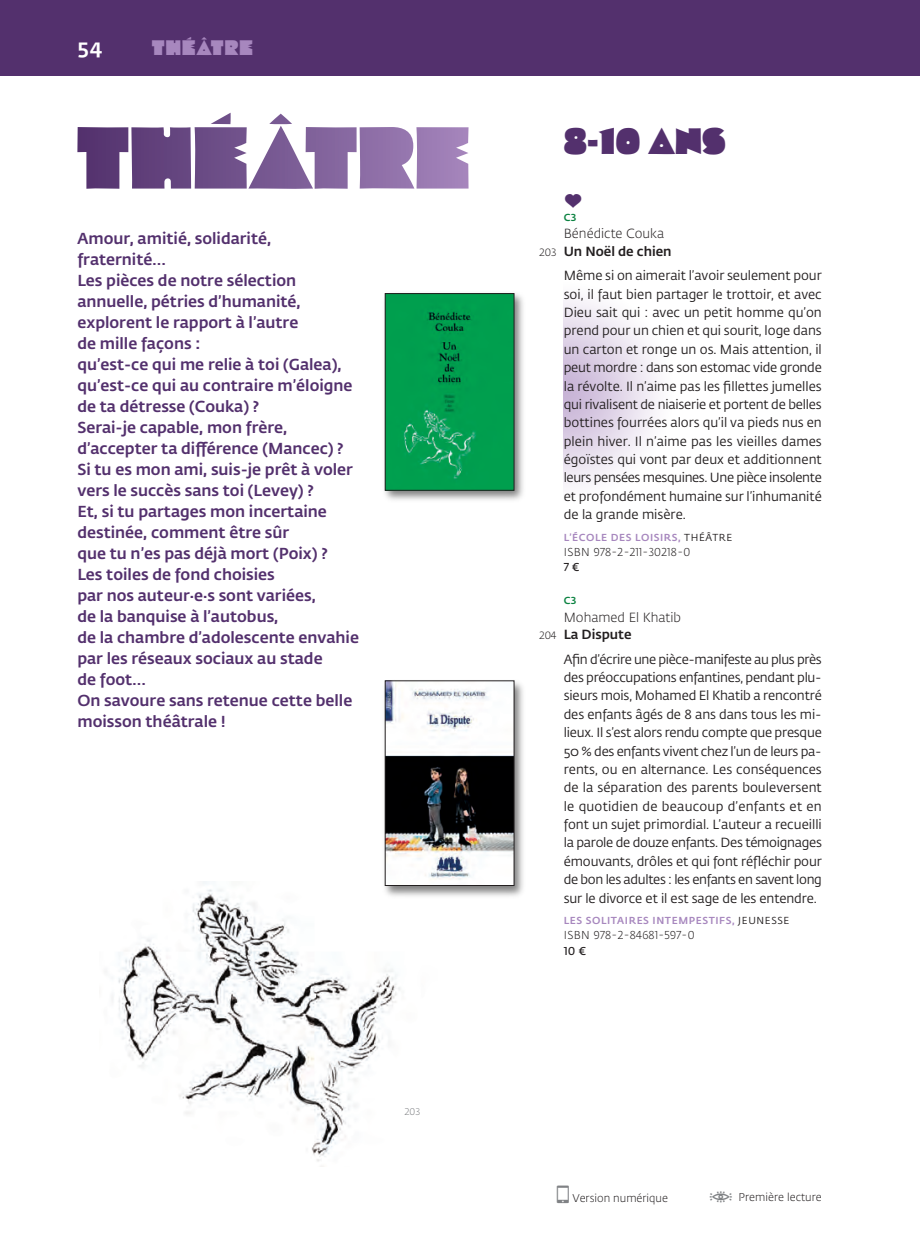
<style>
.page{position:relative;width:920px;height:1242px;background:#fff}
.page>*{position:absolute;margin:0;border:0;box-sizing:border-box;transform-origin:0 0}
.t1{font:36.75px "Cooter Deuce";color:#53306d}
.t2{font:21px "Cooter Deuce";letter-spacing:.05em;color:#a787be}
.t3{font:500 21px "Fedra Sans Pro";color:#fff}
.t4{font:500 15.75px/21px "Fedra Sans Pro";color:#53306d}
.t5{font:14px "RLPE";color:#53306d}
.t6{font:13.12px/18.4px "Fedra Sans Pro";letter-spacing:-.005em;color:#231f20;text-align:justify}
.t7{font:300 13.12px "Fedra Sans Pro";color:#231f20}
.t8{font:500 13.12px "Fedra Sans Pro";color:#231f20}
.t9{font:300 11.38px "Fedra Sans Pro";letter-spacing:.03em;color:#231f20}
.t10{font:600 11.38px "Fedra Sans Pro";color:#231f20}
.t11{font:300 11.2px "Fedra Sans Pro";color:#231f20}
.t12{font:500 10.15px "Fedra Sans Pro";letter-spacing:.06em;color:#a787be}
.t13{font:500 10.15px "Fedra Sans Pro";color:#0b8241}
.t14{font:300 9.62px "Fedra Sans Pro";color:#808285}
.s1{font-weight:300;font-size:10.5px}
.s2{font-weight:400;color:#231f20}
</style>
<div class="page">
<img style="left:112px;top:881px;width:288px;height:281px">
<div style="left:0;top:0;width:920px;height:75px;background:#53306d"></div>
<img style="left:384px;top:293px;width:139px;height:207px">
<img style="left:387px;top:295px;width:125px;height:193px">
<div style="left:385px;top:293px;width:129px;height:197px;border:1px solid #231f20"></div>
<img style="left:378px;top:680px;width:145px;height:223px">
<img style="left:387px;top:683px;width:125px;height:200px">
<div style="left:385px;top:681px;width:129px;height:204px;border:1px solid #231f20"></div>
<svg style="left:77px;top:113px;width:391px;height:76px"></svg>
<p class="t3" style="left:77px;top:39px;width:27px">54</p>
<p class="t2" style="left:152px;top:35px;width:102px">THÉÂTRE</p>
<p class="t4" style="left:77px;top:229px;width:283px">Amour, amitié, solidarité, fraternité…<br>Les pièces de notre sélection annuelle, pétries d’humanité, explorent le rapport à l’autre<br>de mille façons :<br>qu’est-ce qui me relie à toi (Galea), qu’est-ce qui au contraire m’éloigne de ta détresse (Couka) ?<br>Serai-je capable, mon frère, d’accepter ta différence (Mancec) ?<br>Si tu es mon ami, suis-je prêt à voler vers le succès sans toi (Levey) ?<br>Et, si tu partages mon incertaine destinée, comment être sûr<br>que tu n’es pas déjà mort (Poix) ?<br>Les toiles de fond choisies<br>par nos auteur.e.s sont variées,<br>de la banquise à l’autobus,<br>de la chambre d’adolescente envahie par les réseaux sociaux au stade<br>de foot…<br>On savoure sans retenue cette belle moisson théâtrale !</p>
<p class="t14" style="left:404px;top:1108px;width:18px">203</p>
<p class="t1" style="left:564px;top:120px;width:164px">8-10 ANS</p>
<p class="t5" style="left:563px;top:193px;width:20px">a</p>
<p class="t13" style="left:564px;top:213px;width:14px">C3</p>
<p class="t7" style="left:564px;top:228px;width:102px">Bénédicte Couka</p>
<p class="t8" style="left:539px;top:246px;width:134px"><span class="s1">203</span> Un Noël de chien</p>
<p class="t6" style="left:564px;top:268px;width:259px">Même si on aimerait l’avoir seulement pour soi, il faut bien partager le trottoir, et avec Dieu sait qui : avec un petit homme qu’on prend pour un chien et qui sourit, loge dans un carton et ronge un os. Mais attention, il peut mordre : dans son estomac vide gronde la révolte. Il n’aime pas les fillettes jumelles qui rivalisent de niaiserie et portent de belles bottines fourrées alors qu’il va pieds nus en plein hiver. Il n’aime pas les vieilles dames égoïstes qui vont par deux et additionnent leurs pensées mesquines. Une pièce insolente et profondément humaine sur l’inhumanité de la grande misère.</p>
<p class="t12" style="left:564px;top:533px;width:170px">L’ÉCOLE DES LOISIRS, <span class="s2">THÉÂTRE</span></p>
<p class="t9" style="left:564px;top:547px;width:128px">ISBN 978-2-211-30218-0</p>
<p class="t10" style="left:564px;top:563px;width:18px">7 €</p>
<p class="t13" style="left:564px;top:596px;width:14px">C3</p>
<p class="t7" style="left:564px;top:612px;width:119px">Mohamed El Khatib</p>
<p class="t8" style="left:539px;top:629px;width:94px"><span class="s1">204</span> La Dispute</p>
<p class="t6" style="left:564px;top:651px;width:259px">Afin d’écrire une pièce-manifeste au plus près des préoccupations enfantines, pendant plu&shy;sieurs mois, Mohamed El Khatib a rencontré des enfants âgés de 8 ans dans tous les mi&shy;lieux. Il s’est alors rendu compte que presque 50 % des enfants vivent chez l’un de leurs pa&shy;rents, ou en alternance. Les conséquences de la séparation des parents bouleversent le quotidien de beaucoup d’enfants et en font un sujet primordial. L’auteur a recueilli la parole de douze enfants. Des témoignages émouvants, drôles et qui font réfléchir pour de bon les adultes : les enfants en savent long sur le divorce et il est sage de les entendre.</p>
<p class="t12" style="left:564px;top:916px;width:227px">LES SOLITAIRES INTEMPESTIFS, <span class="s2">JEUNESSE</span></p>
<p class="t9" style="left:564px;top:930px;width:132px">ISBN 978-2-84681-597-0</p>
<p class="t10" style="left:564px;top:946px;width:24px">10 €</p>
<p class="t11" style="left:572px;top:1193px;width:97px">Version numérique</p>
<p class="t11" style="left:738px;top:1193px;width:85px">Première lecture</p>
</div>
